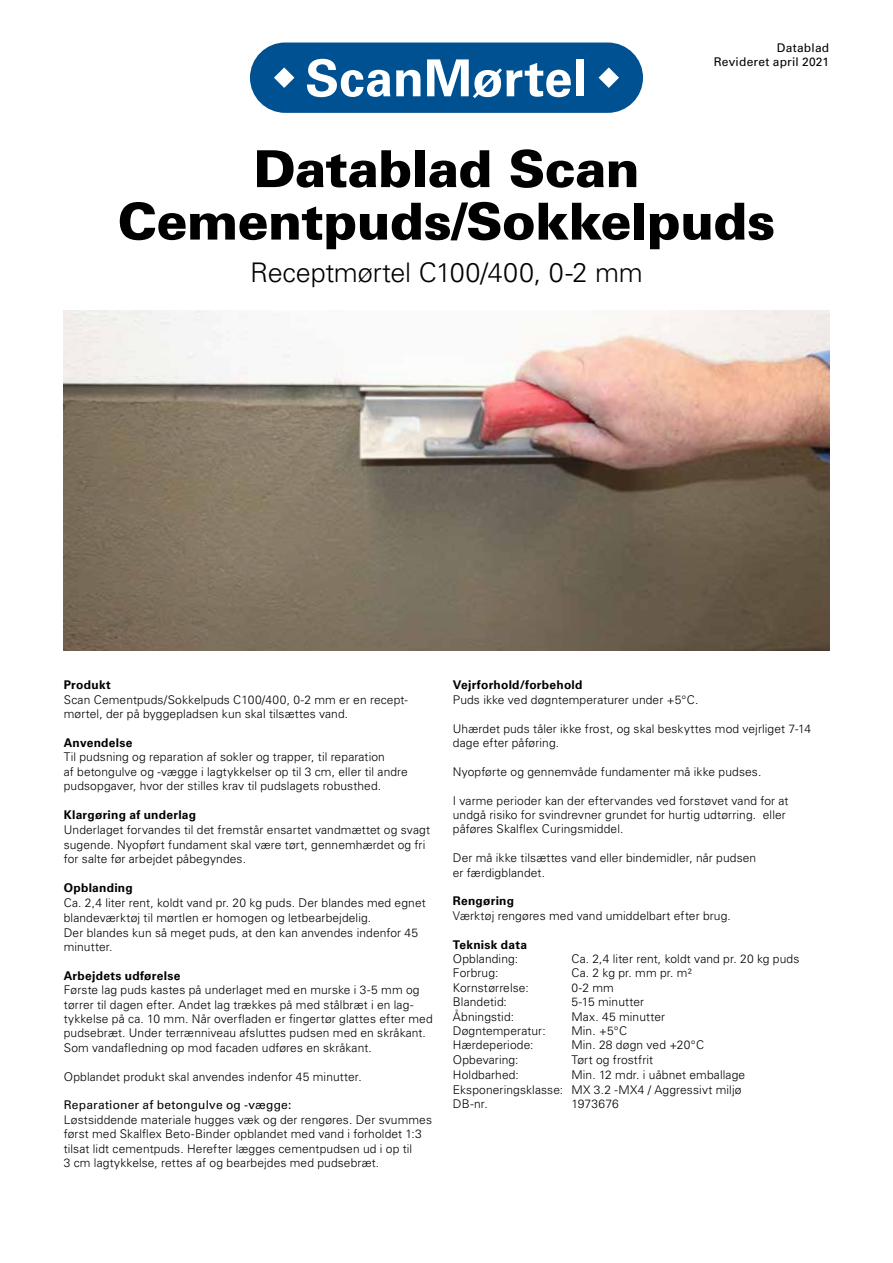
<style>
.page{position:relative;width:893px;height:1263px;background:#fff}
.page>*{position:absolute;margin:0;border:0;box-sizing:border-box;transform-origin:0 0}
.t1{font:900 51px/52.5px "Univers";letter-spacing:-.015em;color:#000;text-align:center}
.t2{font:700 51px "Univers";color:#fff}
.t3{font:300 27px "Univers";letter-spacing:-.01em;color:#000}
.t4{font:300 12px/14.4px "Univers";letter-spacing:.01em;color:#000}
.t5{font:700 12px "Univers";letter-spacing:.02em;color:#000}
.t6{font:12px/14.4px "Univers";letter-spacing:.015em;color:#000;text-align:right}
</style>
<div class="page">
<img style="left:64px;top:310px;width:765px;height:341px">
<div style="left:250px;top:43px;width:393px;height:70px;background:#005192;border-radius:35px"></div>
<svg style="left:274px;top:67px;width:20px;height:21px"></svg>
<svg style="left:598px;top:67px;width:21px;height:21px"></svg>
<h1 class="t2" style="left:305px;top:48px;width:283px">ScanMørtel</h1>
<p class="t6" style="left:714px;top:40px;width:117px">Datablad<br>Revideret april 2021</p>
<h1 class="t1" style="left:118px;top:142px;width:659px">Datablad Scan<br>Cementpuds/Sokkelpuds</h1>
<h2 class="t3" style="left:250px;top:256px;width:394px">Receptmørtel C100/400, 0-2 mm</h2>
<p class="t5" style="left:64px;top:678px;width:49px">Produkt</p>
<p class="t4" style="left:64px;top:692px;width:346px">Scan Cementpuds/Sokkelpuds C100/400, 0-2 mm er en recept&shy;mørtel, der på byggepladsen kun skal tilsættes vand.</p>
<p class="t5" style="left:64px;top:736px;width:70px">Anvendelse</p>
<p class="t4" style="left:64px;top:750px;width:346px">Til pudsning og reparation af sokler og trapper, til reparation<br>af betongulve og -vægge i lagtykkelser op til 3 cm, eller til andre pudsopgaver, hvor der stilles krav til pudslagets robusthed.</p>
<p class="t5" style="left:64px;top:808px;width:134px">Klargøring af underlag</p>
<p class="t4" style="left:64px;top:822px;width:368px">Underlaget forvandes til det fremstår ensartet vandmættet og svagt sugende. Nyopført fundament skal være tørt, gennemhærdet og fri for salte før arbejdet påbegyndes.</p>
<p class="t5" style="left:64px;top:881px;width:71px">Opblanding</p>
<p class="t4" style="left:64px;top:896px;width:363px">Ca. 2,4 liter rent, koldt vand pr. 20 kg puds. Der blandes med egnet blandeværktøj til mørtlen er homogen og letbearbejdelig.<br>Der blandes kun så meget puds, at den kan anvendes indenfor 45 minutter.</p>
<p class="t5" style="left:64px;top:968px;width:118px">Arbejdets udførelse</p>
<p class="t4" style="left:64px;top:983px;width:370px">Første lag puds kastes på underlaget med en murske i 3-5 mm og tørrer til dagen efter. Andet lag trækkes på med stålbræt i en lag&shy;tykkelse på ca. 10 mm. Når overfladen er fingertør glattes efter med pudsebræt. Under terrænniveau afsluttes pudsen med en skråkant.<br>Som vandafledning op mod facaden udføres en skråkant.</p>
<p class="t4" style="left:64px;top:1069px;width:299px">Opblandet produkt skal anvendes indenfor 45 minutter.</p>
<p class="t6" style="left:64px;top:1098px;width:229px">Reparationer af betongulve og -vægge:</p>
<p class="t4" style="left:64px;top:1112px;width:370px">Løstsiddende materiale hugges væk og der rengøres. Der svummes først med Skalflex Beto-Binder opblandet med vand i forholdet 1:3 tilsat lidt cementpuds. Herefter lægges cementpudsen ud i op til<br>3 cm lagtykkelse, rettes af og bearbejdes med pudsebræt.</p>
<p class="t5" style="left:453px;top:678px;width:131px">Vejrforhold/forbehold</p>
<p class="t4" style="left:453px;top:692px;width:247px">Puds ikke ved døgntemperaturer under +5°C.</p>
<p class="t4" style="left:453px;top:721px;width:360px">Uhærdet puds tåler ikke frost, og skal beskyttes mod vejrliget 7-14 dage efter påføring.</p>
<p class="t4" style="left:453px;top:764px;width:310px">Nyopførte og gennemvåde fundamenter må ikke pudses.</p>
<p class="t4" style="left:453px;top:793px;width:337px">I varme perioder kan der eftervandes ved forstøvet vand for at undgå risiko for svindrevner grundet for hurtig udtørring. eller påføres Skalflex Curingsmiddel.</p>
<p class="t4" style="left:453px;top:851px;width:305px">Der må ikke tilsættes vand eller bindemidler, når pudsen er færdigblandet.</p>
<p class="t5" style="left:453px;top:894px;width:63px">Rengøring</p>
<p class="t4" style="left:453px;top:908px;width:280px">Værktøj rengøres med vand umiddelbart efter brug.</p>
<p class="t5" style="left:453px;top:937px;width:76px">Teknisk data</p>
<p class="t4" style="left:453px;top:951px;width:67px">Opblanding:</p>
<p class="t4" style="left:571px;top:951px;width:229px">Ca. 2,4 liter rent, koldt vand pr. 20 kg puds</p>
<p class="t4" style="left:453px;top:966px;width:47px">Forbrug:</p>
<p class="t4" style="left:571px;top:966px;width:122px">Ca. 2 kg pr. mm pr. m²</p>
<p class="t4" style="left:453px;top:980px;width:77px">Kornstørrelse:</p>
<p class="t4" style="left:571px;top:980px;width:44px">0-2 mm</p>
<p class="t4" style="left:453px;top:995px;width:56px">Blandetid:</p>
<p class="t4" style="left:571px;top:995px;width:74px">5-15 minutter</p>
<p class="t4" style="left:453px;top:1009px;width:63px">Åbningstid:</p>
<p class="t4" style="left:571px;top:1009px;width:95px">Max. 45 minutter</p>
<p class="t4" style="left:453px;top:1023px;width:94px">Døgntemperatur:</p>
<p class="t4" style="left:571px;top:1023px;width:57px">Min. +5°C</p>
<p class="t4" style="left:453px;top:1038px;width:82px">Hærdeperiode:</p>
<p class="t4" style="left:571px;top:1038px;width:134px">Min. 28 døgn ved +20°C</p>
<p class="t4" style="left:453px;top:1052px;width:67px">Opbevaring:</p>
<p class="t4" style="left:571px;top:1052px;width:83px">Tørt og frostfrit</p>
<p class="t4" style="left:453px;top:1067px;width:68px">Holdbarhed:</p>
<p class="t4" style="left:453px;top:1067px;width:294px;text-indent:118px">Min. 12 mdr. i uåbnet emballage<br>Eksponeringsklasse: MX 3.2 -MX4 / Aggressivt miljø<br>DB-nr.</p>
<p class="t4" style="left:571px;top:1097px;width:49px">1973676</p>
</div>
